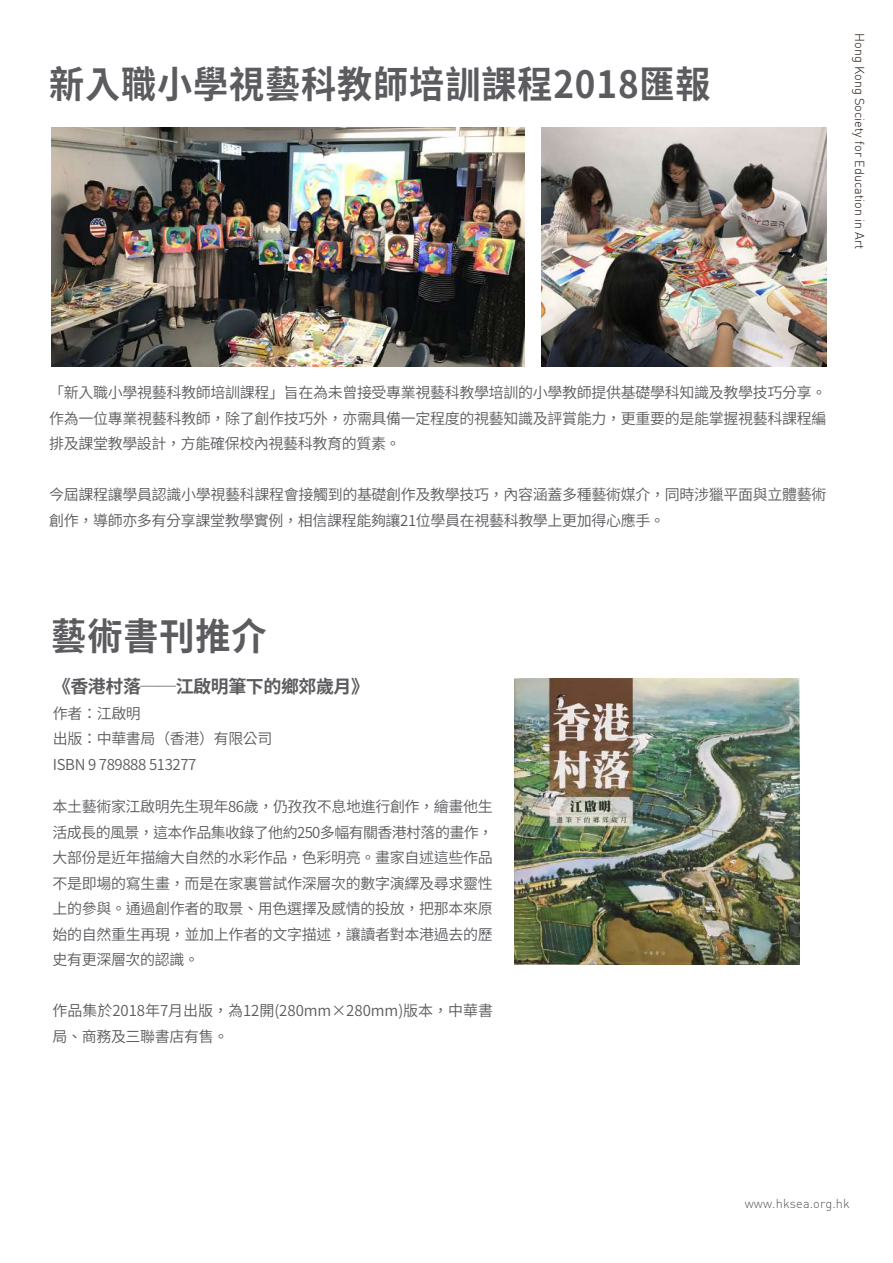
<style>
.page{position:relative;width:893px;height:1263px;background:#fff}
.page>*{position:absolute;margin:0;border:0;box-sizing:border-box;transform-origin:0 0}
.t1{font:700 37.5px "Noto Sans CJ Ktc";letter-spacing:.025em;color:#5c5b5f;scale:.94 1}
.t2{font:700 18px "Noto Sans CJ Ktc";letter-spacing:-.025em;color:#5c5b5f}
.t3{font:600 15px/25.5px "Noto Sans CJ Ktc";letter-spacing:-.025em;color:#5c5b5f;text-align:justify}
.t4{font:600 15px/25.5px "Noto Sans CJ Ktc";letter-spacing:-.005em;color:#5c5b5f}
.t5{font:300 12.75px "DIN";color:#1f140f}
.t6{font:300 12.75px "DIN";letter-spacing:.01em;color:#5c5b5f}
</style>
<div class="page">
<img style="left:51px;top:127px;width:474px;height:240px">
<img style="left:542px;top:127px;width:285px;height:240px">
<img style="left:515px;top:678px;width:284px;height:286px">
<h1 class="t1" style="left:49px;top:63px;width:705px">新入職小學視藝科教師培訓課程2018匯報</h1>
<p class="t5" style="left:867px;top:33px;width:218px;rotate:90deg">Hong Kong Society for Education in Art</p>
<p class="t3" style="left:49px;top:380px;width:779px">「新入職小學視藝科教師培訓課程」旨在為未曾接受專業視藝科教學培訓的小學教師提供基礎學科知識及教學技巧分享。作為一位專業視藝科教師，除了創作技巧外，亦需具備一定程度的視藝知識及評賞能力，更重要的是能掌握視藝科課程編排及課堂教學設計，方能確保校內視藝科教育的質素。</p>
<p class="t3" style="left:49px;top:482px;width:779px">今屆課程讓學員認識小學視藝科課程會接觸到的基礎創作及教學技巧，內容涵蓋多種藝術媒介，同時涉獵平面與立體藝術創作，導師亦多有分享課堂教學實例，相信課程能夠讓21位學員在視藝科教學上更加得心應手。</p>
<h1 class="t1" style="left:51px;top:615px;width:230px">藝術書刊推介</h1>
<p class="t2" style="left:53px;top:676px;width:318px">《香港村落──江啟明筆下的鄉郊歲月》</p>
<p class="t3" style="left:53px;top:701px;width:221px;text-align:left">作者：江啟明<br>出版：中華書局（香港）有限公司<br>ISBN 9 789888 513277</p>
<p class="t3" style="left:53px;top:794px;width:442px">本土藝術家江啟明先生現年86歲，仍孜孜不息地進行創作，繪畫他生活成長的風景，這本作品集收錄了他約250多幅有關香港村落的畫作，大部份是近年描繪大自然的水彩作品，色彩明亮。畫家自述這些作品不是即場的寫生畫，而是在家裏嘗試作深層次的數字演繹及尋求靈性上的參與。通過創作者的取景、用色選擇及感情的投放，把那本來原始的自然重生再現，並加上作者的文字描述，讓讀者對本港過去的歷史有更深層次的認識。</p>
<p class="t4" style="left:53px;top:998px;width:442px">作品集於2018年7月出版，為12開(280mm×280mm)版本，中華書局、商務及三聯書店有售。</p>
<p class="t6" style="left:745px;top:1196px;width:107px">www.hksea.org.hk</p>
</div>
